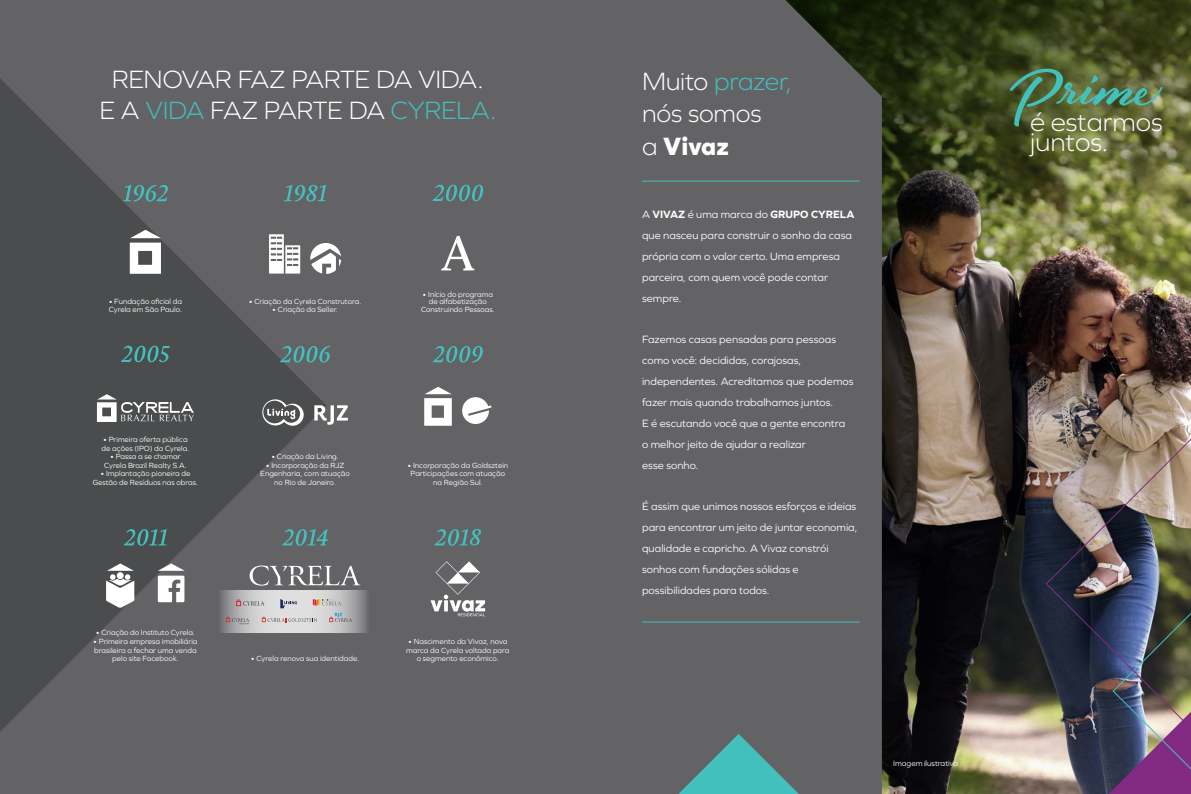
<style>
.page{position:relative;width:1191px;height:794px;background:#fff}
.page>*{position:absolute;margin:0;border:0;box-sizing:border-box;transform-origin:0 0}
.t1{font:300 27px/20.2px "Graphie";color:#fff}
.t2{font:300 26px/31.2px "Graphie";letter-spacing:-.02em;color:#fff;text-align:center}
.t3{font:800 26px "Graphie";letter-spacing:-.005em;color:#fff}
.t4{font:11px/21px "Graphie";letter-spacing:.005em;color:#fff}
.t5{font:8px "Graphie";letter-spacing:-.005em;color:#fff}
.t6{font:7.8px/8.6px "Graphie";color:#fff;text-align:center}
.s1{color:#42c0bd}
.s2{font-weight:300}
.s3{font-weight:700}
</style>
<div class="page">
<div style="left:0;top:0;width:595px;height:794px;background:#636366"></div>
<svg style="left:0;top:78px;width:326px;height:653px;fill:#4b4c4d"></svg>
<svg style="left:97px;top:394px;width:97px;height:28px;background:#7d7e7f"></svg>
<svg style="left:121px;top:346px;width:49px;height:16px"></svg>
<svg style="left:130px;top:230px;width:31px;height:44px"></svg>
<svg style="left:123px;top:185px;width:45px;height:16px"></svg>
<svg style="left:441px;top:236px;width:33px;height:34px"></svg>
<svg style="left:432px;top:185px;width:51px;height:16px"></svg>
<svg style="left:284px;top:185px;width:42px;height:16px"></svg>
<svg style="left:269px;top:234px;width:31px;height:39px"></svg>
<svg style="left:310px;top:243px;width:31px;height:31px"></svg>
<svg style="left:433px;top:346px;width:50px;height:16px"></svg>
<svg style="left:424px;top:387px;width:28px;height:39px"></svg>
<svg style="left:462px;top:397px;width:29px;height:27px"></svg>
<svg style="left:262px;top:399px;width:42px;height:27px"></svg>
<svg style="left:314px;top:405px;width:34px;height:20px"></svg>
<svg style="left:280px;top:346px;width:50px;height:16px"></svg>
<svg style="left:106px;top:563px;width:28px;height:45px"></svg>
<svg style="left:158px;top:563px;width:27px;height:39px"></svg>
<svg style="left:124px;top:529px;width:43px;height:17px"></svg>
<svg style="left:430px;top:561px;width:55px;height:55px"></svg>
<svg style="left:434px;top:529px;width:47px;height:17px"></svg>
<svg style="left:250px;top:565px;width:110px;height:20px"></svg>
<svg style="left:282px;top:529px;width:46px;height:17px"></svg>
<img style="left:215px;top:590px;width:153px;height:42px">
<svg style="left:262px;top:616px;width:54px;height:6px"></svg>
<svg style="left:226px;top:616px;width:23px;height:8px"></svg>
<svg style="left:329px;top:613px;width:23px;height:9px"></svg>
<svg style="left:280px;top:599px;width:17px;height:9px"></svg>
<svg style="left:236px;top:599px;width:28px;height:7px"></svg>
<svg style="left:313px;top:599px;width:28px;height:7px"></svg>
<img style="left:882px;top:424px;width:226px;height:370px">
<img style="left:882px;top:0;width:309px;height:424px">
<div style="left:595px;top:0;width:287px;height:794px;background:#636366"></div>
<svg style="left:1108px;top:749px;width:83px;height:45px;background:#6d3176"></svg>
<img style="left:1045px;top:424px;width:146px;height:325px">
<svg style="left:678px;top:734px;width:121px;height:60px;background:#529191"></svg>
<hr style="left:642px;top:181px;width:217px;height:1px;background:#42c0bd">
<hr style="left:642px;top:621px;width:217px;height:1px;background:#42c0bd">
<svg style="left:1009px;top:69px;width:153px;height:57px;background:#59754c"></svg>
<h2 class="t2" style="left:99px;top:63px;width:398px">RENOVAR FAZ PARTE DA VIDA.<br>E A <span class="s1">VIDA</span> FAZ PARTE DA <span class="s1">CYRELA.</span></h2>
<p class="t6" style="left:109px;top:298px;width:75px;line-height:7.8px;text-align:left">• Fundação oficial da<br>Cyrela em São Paulo.</p>
<p class="t6" style="left:421px;top:290px;width:75px;line-height:7.8px">• Início do programa de alfabetização<br>Construindo Pessoas.</p>
<p class="t6" style="left:249px;top:297px;width:114px">• Criação da Cyrela Construtora.</p>
<p class="t6" style="left:272px;top:305px;width:67px">• Criação da Seller.</p>
<p class="t6" style="left:102px;top:435px;width:89px;text-align:left">• Primeira oferta pública de ações (IPO) da Cyrela.</p>
<p class="t6" style="left:104px;top:452px;width:84px">• Passa a se chamar<br>Cyrela Brazil Realty S.A.</p>
<p class="t6" style="left:93px;top:469px;width:107px">• Implantação pioneira de<br>Gestão de Resíduos nas obras.</p>
<p class="t6" style="left:271px;top:452px;width:69px">• Criação da Living.</p>
<p class="t6" style="left:260px;top:461px;width:91px">• Incorporação da RJZ<br>Engenharia, com atuação no Rio de Janeiro.</p>
<p class="t6" style="left:407px;top:461px;width:102px">• Incorporação da Goldsztein<br>Participações com atuação na Região Sul.</p>
<p class="t6" style="left:96px;top:628px;width:100px">• Criação do Instituto Cyrela.</p>
<p class="t6" style="left:93px;top:637px;width:106px">• Primeira empresa imobiliária brasileira a fechar uma venda pelo site Facebook.</p>
<p class="t6" style="left:406px;top:637px;width:105px;text-align:left">• Nascimento da Vivaz, nova marca da Cyrela voltada para</p>
<p class="t6" style="left:251px;top:654px;width:110px">• Cyrela renova sua identidade.</p>
<p class="t6" style="left:417px;top:654px;width:84px">o segmento econômico.</p>
<h2 class="t2" style="left:642px;top:66px;width:151px;text-align:left">Muito <span class="s1">prazer, </span>nós somos</h2>
<h2 class="t3" style="left:642px;top:131px;width:89px"><span class="s2">a</span> Vivaz</h2>
<h3 class="t4" style="left:642px;top:204px;width:214px">A <span class="s3">VIVAZ</span> é uma marca do <span class="s3">GRUPO CYRELA </span>que nasceu para construir o sonho da casa própria com o valor certo. Uma empresa parceira, com quem você pode contar sempre.</h3>
<h3 class="t4" style="left:642px;top:329px;width:213px">Fazemos casas pensadas para pessoas como você: decididas, corajosas, independentes. Acreditamos que podemos fazer mais quando trabalhamos juntos.<br>E é escutando você que a gente encontra o melhor jeito de ajudar a realizar<br>esse sonho.</h3>
<h3 class="t4" style="left:642px;top:495px;width:217px">É assim que unimos nossos esforços e ideias para encontrar um jeito de juntar economia, qualidade e capricho. A Vivaz constrói sonhos com fundações sólidas e possibilidades para todos.</h3>
<p class="t5" style="left:893px;top:758px;width:66px">Imagem ilustrativa</p>
<h1 class="t1" style="left:1030px;top:111px;width:134px">é estarmos juntos.</h1>
</div>
